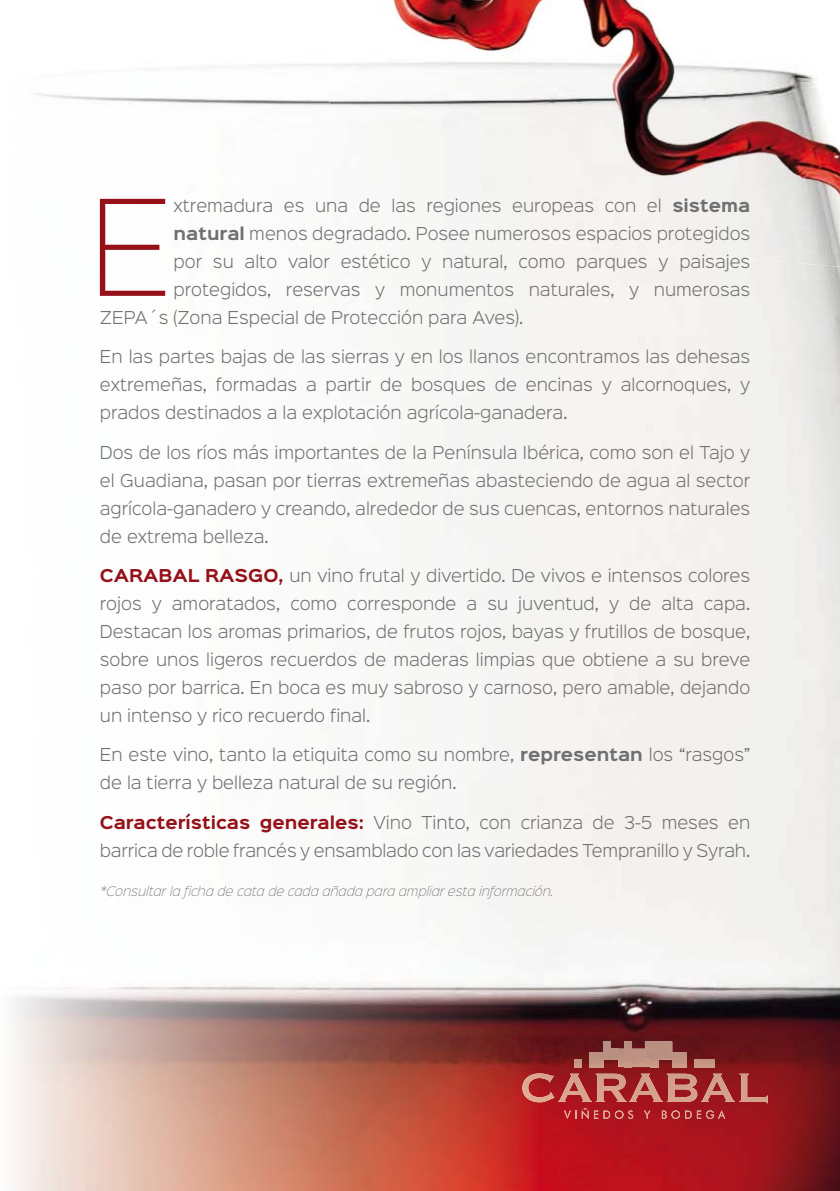
<style>
.page{position:relative;width:840px;height:1191px;background:#fff}
.page>*{position:absolute;margin:0;border:0;box-sizing:border-box;transform-origin:0 0}
.t1{font:119.8px "Sinkin Sans 200 X Light";color:#951018}
.t2{font:300 16px/28px "Sinkin Sans 300";color:#6f7072;text-align:justify}
.t3{font:italic 12px "Sinkin Sans 200 X Light";color:#6f7072}
.s1{font-family:"Sinkin Sans 700";font-weight:700}
.s2{font-family:"Sinkin Sans 700";font-weight:700;color:#951018}
</style>
<div class="page">
<img style="left:9px;top:64px;width:340px;height:1127px">
<img style="left:349px;top:267px;width:490px;height:924px">
<img style="left:319px;top:0;width:520px;height:267px">
<img style="left:522px;top:1073px;width:32px;height:29px">
<img style="left:558px;top:1073px;width:33px;height:29px">
<img style="left:595px;top:1073px;width:31px;height:29px">
<img style="left:629px;top:1073px;width:33px;height:29px">
<img style="left:666px;top:1073px;width:31px;height:29px">
<img style="left:701px;top:1073px;width:33px;height:29px">
<img style="left:739px;top:1073px;width:28px;height:30px">
<svg style="left:563px;top:1108px;width:69px;height:11px"></svg>
<svg style="left:643px;top:1110px;width:7px;height:8px"></svg>
<svg style="left:661px;top:1110px;width:63px;height:8px"></svg>
<img style="left:618px;top:1048px;width:32px;height:19px">
<img style="left:603px;top:1048px;width:15px;height:11px">
<svg style="left:623px;top:1041px;width:8px;height:8px"></svg>
<svg style="left:603px;top:1041px;width:7px;height:7px"></svg>
<svg style="left:623px;top:1059px;width:8px;height:8px"></svg>
<img style="left:644px;top:1041px;width:28px;height:18px">
<img style="left:672px;top:1052px;width:14px;height:15px">
<img style="left:589px;top:1052px;width:14px;height:15px">
<img style="left:694px;top:1059px;width:20px;height:8px">
<svg style="left:574px;top:1059px;width:7px;height:8px"></svg>
<svg style="left:650px;top:1052px;width:7px;height:15px"></svg>
<h1 class="t1" style="left:89px;top:184px;width:86px">E</h1>
<p class="t2" style="left:173px;top:193px;width:578px">xtremadura es una de las regiones europeas con el <span class="s1">sistema</span></p>
<p class="t2" style="left:173px;top:221px;width:578px"><span class="s1">natural</span> menos degradado. Posee numerosos espacios protegidos</p>
<p class="t2" style="left:173px;top:249px;width:578px">por su alto valor estético y natural, como parques y paisajes</p>
<p class="t2" style="left:173px;top:277px;width:578px">protegidos, reservas y monumentos naturales, y numerosas</p>
<p class="t2" style="left:100px;top:305px;width:424px">ZEPA´s (Zona Especial de Protección para Aves).</p>
<p class="t2" style="left:100px;top:344px;width:651px">En las partes bajas de las sierras y en los llanos encontramos las dehesas extremeñas, formadas a partir de bosques de encinas y alcornoques, y prados destinados a la explotación agrícola-ganadera.</p>
<p class="t2" style="left:100px;top:439px;width:651px">Dos de los ríos más importantes de la Península Ibérica, como son el Tajo y el Guadiana, pasan por tierras extremeñas abasteciendo de agua al sector agrícola-ganadero y creando, alrededor de sus cuencas, entornos naturales de extrema belleza.</p>
<p class="t2" style="left:100px;top:563px;width:651px"><span class="s2">CARABAL RASGO,</span> un vino frutal y divertido. De vivos e intensos colores rojos y amoratados, como corresponde a su juventud, y de alta capa.<br>Destacan los aromas primarios, de frutos rojos, bayas y frutillos de bosque, sobre unos ligeros recuerdos de maderas limpias que obtiene a su breve paso por barrica. En boca es muy sabroso y carnoso, pero amable, dejando un intenso y rico recuerdo final.</p>
<p class="t2" style="left:100px;top:742px;width:651px">En este vino, tanto la etiquita como su nombre, <span class="s1">representan</span> los “rasgos” de la tierra y belleza natural de su región.</p>
<p class="t2" style="left:100px;top:809px;width:651px"><span class="s2">Características generales:</span> Vino Tinto, con crianza de 3-5 meses en barrica de roble francés y ensamblado con las variedades Tempranillo y Syrah.</p>
<p class="t3" style="left:100px;top:885px;width:455px">*Consultar la ficha de cata de cada añada para ampliar esta información.</p>
</div>
